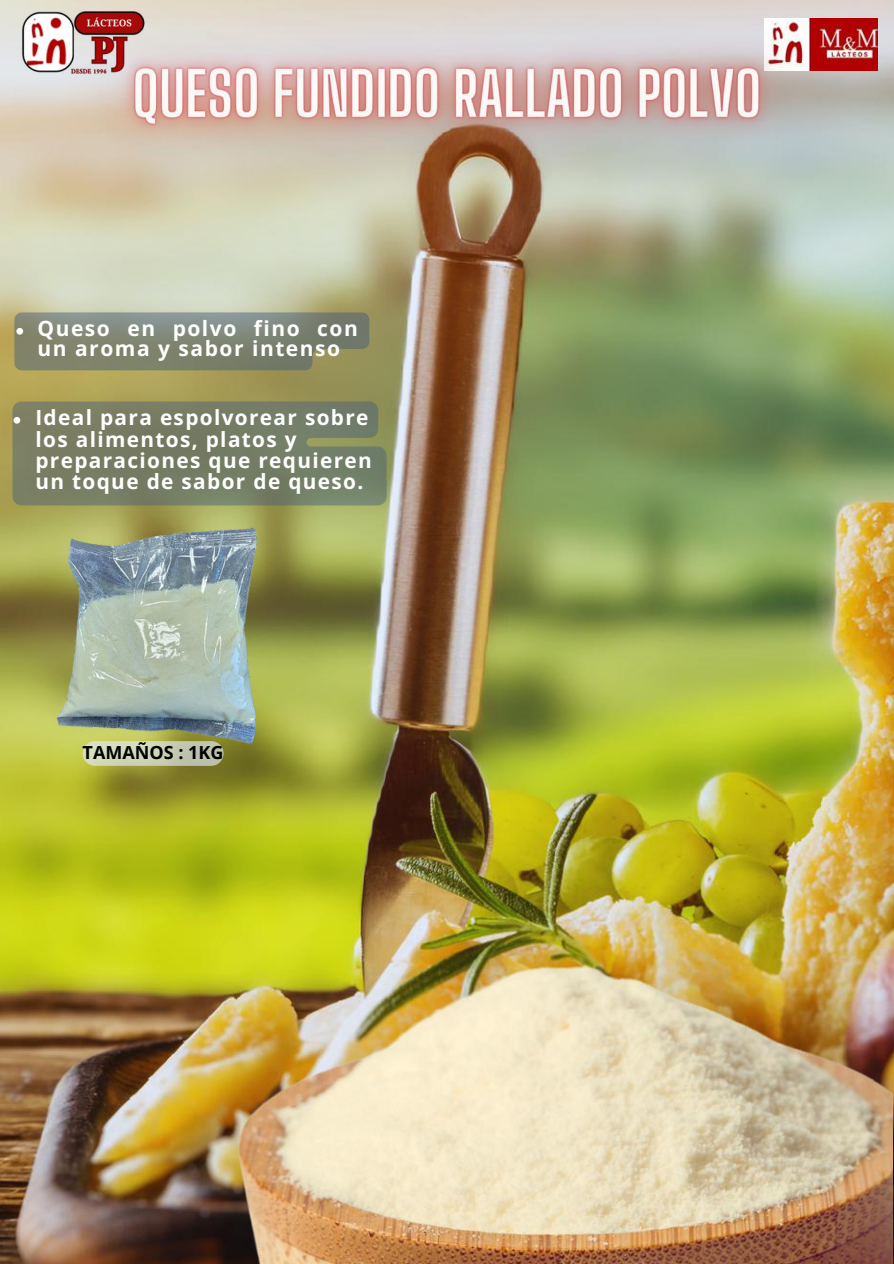
<style>
.page{position:relative;width:894px;height:1264px;background:#fff}
.page>*{position:absolute;margin:0;border:0;box-sizing:border-box;transform-origin:0 0}
.t1{font:700 21px/20.2px "Open Sans";letter-spacing:.07em;color:#fffefe}
.t2{font:700 20.85px/21.3px "Open Sans";letter-spacing:.065em;color:#fffefe}
.t3{font:700 18px "Open Sans";color:#000}
</style>
<div class="page">
<img style="left:0;top:0;width:893px;height:1263px">
<img style="left:840px;top:18px;width:36px;height:53px">
<img style="left:45px;top:520px;width:215px;height:223px">
<div style="left:12px;top:401px;width:374px;height:104px;background:#757d64"></div>
<svg style="left:13px;top:417px;width:7px;height:6px"></svg>
<img style="left:53px;top:661px;width:839px;height:602px">
<img style="left:53px;top:5px;width:787px;height:205px">
<svg style="left:14px;top:312px;width:355px;height:58px;background:#808673"></svg>
<svg style="left:16px;top:328px;width:7px;height:6px"></svg>
<div style="left:83px;top:741px;width:140px;height:24px;background:linear-gradient(to right,#dbe3be,#b9bca7)"></div>
<img style="left:10px;top:5px;width:145px;height:85px">
<p class="t1" style="left:37px;top:317px;width:322px">Queso en polvo fino con un aroma y sabor intenso</p>
<p class="t2" style="left:35px;top:406px;width:338px">Ideal para espolvorear sobre los alimentos, platos y preparaciones que requieren un toque de sabor de queso.</p>
<p class="t3" style="left:83px;top:740px;width:142px">TAMAÑOS : 1KG</p>
</div>
